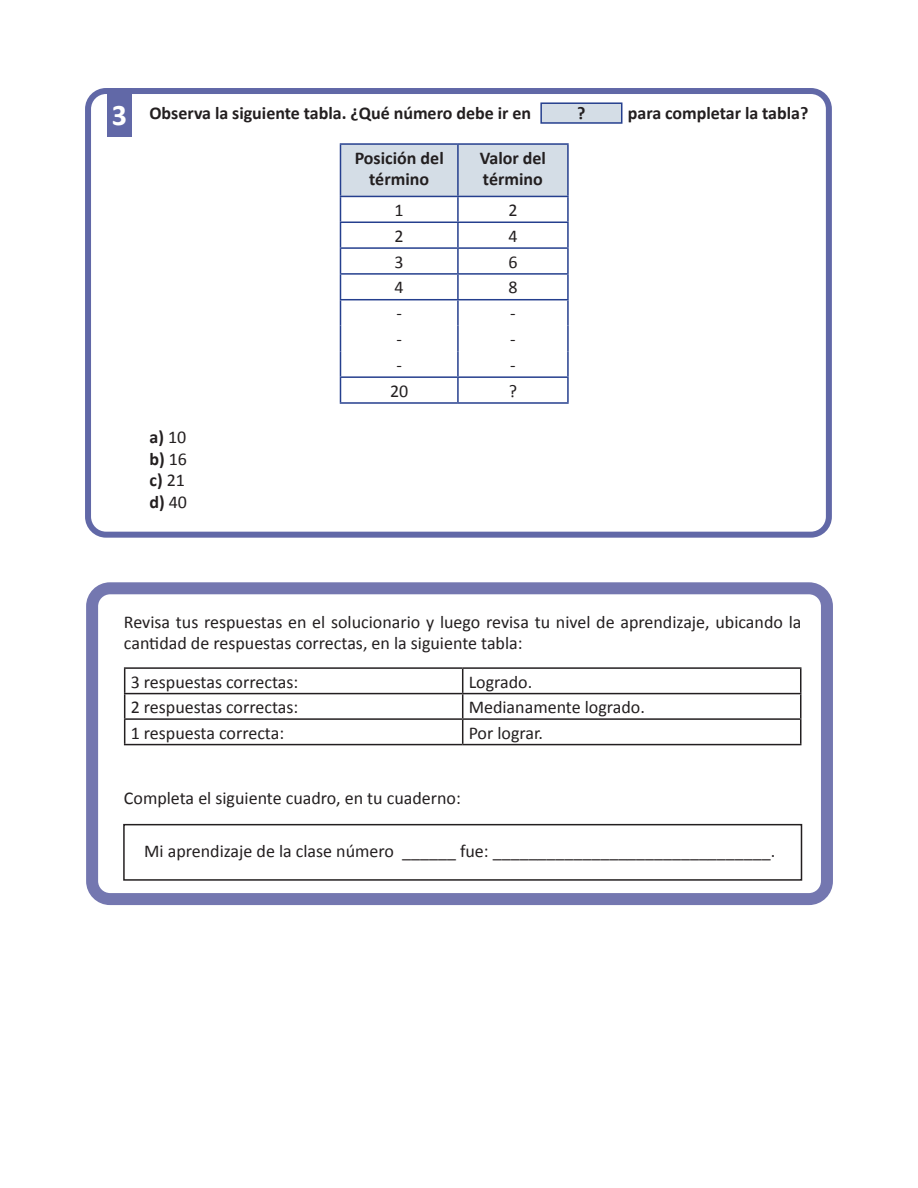
<style>
.page{position:relative;width:918px;height:1188px;background:#fff}
.page>*{position:absolute;margin:0;border:0;box-sizing:border-box;transform-origin:0 0}
.t1{font:700 30px "Calibri";color:#fff}
.t2{font:18px/21.6px "Calibri";color:#231f20}
.t3{font:700 18px/21.6px "Calibri";color:#231f20;text-align:center}
.s1{font-weight:400}
</style>
<div class="page">
<div style="left:540px;top:102px;width:82px;height:22px;background:#d4dde6;border:2px solid #253f8e"></div>
<div style="left:85px;top:88px;width:747px;height:450px;border:6px solid #6168a7;border-radius:18px"></div>
<div style="left:107px;top:88px;width:25px;height:48px;background:#6168a7"></div>
<div style="left:86px;top:582px;width:747px;height:323px;border:12px solid #7477b0;border-radius:18px"></div>
<hr style="left:124px;top:667px;width:339px;height:2px;background:#231f20">
<hr style="left:463px;top:667px;width:338px;height:2px;background:#231f20">
<hr style="left:124px;top:693px;width:339px;height:1px;background:#231f20">
<hr style="left:463px;top:693px;width:338px;height:1px;background:#231f20">
<hr style="left:124px;top:718px;width:339px;height:2px;background:#231f20">
<svg style="left:124px;top:669px;width:1px;height:75px"></svg>
<hr style="left:463px;top:718px;width:338px;height:2px;background:#231f20">
<svg style="left:462px;top:669px;width:1px;height:75px"></svg>
<svg style="left:800px;top:669px;width:1px;height:75px"></svg>
<hr style="left:124px;top:744px;width:339px;height:1px;background:#231f20">
<hr style="left:463px;top:744px;width:338px;height:1px;background:#231f20">
<div style="left:123px;top:824px;width:679px;height:57px;border:2px solid #231f20"></div>
<hr style="left:340px;top:143px;width:118px;height:2px;background:#253f8e">
<hr style="left:458px;top:143px;width:111px;height:2px;background:#253f8e">
<hr style="left:567px;top:145px;width:2px;height:51px;background:#253f8e">
<hr style="left:458px;top:196px;width:111px;height:1px;background:#253f8e">
<hr style="left:567px;top:197px;width:2px;height:25px;background:#253f8e">
<hr style="left:458px;top:222px;width:111px;height:1px;background:#253f8e">
<hr style="left:567px;top:223px;width:2px;height:24px;background:#253f8e">
<hr style="left:458px;top:247px;width:111px;height:2px;background:#253f8e">
<hr style="left:567px;top:249px;width:2px;height:24px;background:#253f8e">
<hr style="left:458px;top:273px;width:111px;height:2px;background:#253f8e">
<hr style="left:567px;top:275px;width:2px;height:24px;background:#253f8e">
<hr style="left:567px;top:378px;width:2px;height:24px;background:#253f8e">
<hr style="left:340px;top:402px;width:118px;height:2px;background:#253f8e">
<hr style="left:458px;top:402px;width:111px;height:2px;background:#253f8e">
<hr style="left:458px;top:299px;width:111px;height:1px;background:#253f8e">
<hr style="left:567px;top:300px;width:2px;height:26px;background:#253f8e">
<hr style="left:567px;top:326px;width:2px;height:25px;background:#253f8e">
<svg style="left:340px;top:144px;width:228px;height:258px"></svg>
<hr style="left:457px;top:351px;width:2px;height:25px;background:#253f8e">
<hr style="left:567px;top:351px;width:2px;height:25px;background:#253f8e">
<hr style="left:340px;top:376px;width:118px;height:2px;background:#253f8e">
<hr style="left:458px;top:376px;width:111px;height:2px;background:#253f8e">
<p class="t1" style="left:112px;top:94px;width:17px">3</p>
<p class="t3" style="left:149px;top:102px;width:383px">Observa la siguiente tabla. ¿Qué número debe ir en</p>
<p class="t3" style="left:577px;top:102px;width:10px">?</p>
<p class="t3" style="left:628px;top:102px;width:182px">para completar la tabla?</p>
<p class="t3" style="left:355px;top:146px;width:91px">Posición del término</p>
<p class="t3" style="left:480px;top:146px;width:68px">Valor del</p>
<p class="t3" style="left:483px;top:168px;width:61px">término</p>
<p class="t3" style="left:149px;top:426px;width:38px">a) <span class="s1">10</span></p>
<p class="t3" style="left:149px;top:447px;width:39px">b) <span class="s1">16</span></p>
<p class="t3" style="left:149px;top:469px;width:37px">c) <span class="s1">21</span></p>
<p class="t3" style="left:149px;top:490px;width:39px">d) <span class="s1">40</span></p>
<p class="t2" style="left:395px;top:198px;width:11px">1</p>
<p class="t2" style="left:508px;top:198px;width:11px">2</p>
<p class="t2" style="left:395px;top:224px;width:11px">2</p>
<p class="t2" style="left:508px;top:224px;width:11px">4</p>
<p class="t2" style="left:395px;top:250px;width:11px">3</p>
<p class="t2" style="left:508px;top:250px;width:11px">6</p>
<p class="t2" style="left:395px;top:276px;width:11px">4</p>
<p class="t2" style="left:508px;top:276px;width:11px">8</p>
<p class="t2" style="left:396px;top:302px;width:7px">-</p>
<p class="t2" style="left:510px;top:302px;width:7px">-</p>
<p class="t2" style="left:396px;top:327px;width:7px">-</p>
<p class="t2" style="left:510px;top:327px;width:7px">-</p>
<p class="t2" style="left:396px;top:353px;width:7px">-</p>
<p class="t2" style="left:510px;top:353px;width:7px">-</p>
<p class="t2" style="left:390px;top:379px;width:20px">20</p>
<p class="t2" style="left:509px;top:379px;width:10px">?</p>
<p class="t2" style="left:124px;top:610px;width:679px">Revisa tus respuestas en el solucionario y luego revisa tu nivel de aprendizaje, ubicando la cantidad de respuestas correctas, en la siguiente tabla:</p>
<p class="t2" style="left:131px;top:670px;width:169px">3 respuestas correctas:</p>
<p class="t2" style="left:469px;top:670px;width:65px">Logrado.</p>
<p class="t2" style="left:131px;top:695px;width:169px">2 respuestas correctas:</p>
<p class="t2" style="left:469px;top:695px;width:178px">Medianamente logrado.</p>
<p class="t2" style="left:131px;top:721px;width:155px">1 respuesta correcta:</p>
<p class="t2" style="left:469px;top:721px;width:76px">Por lograr.</p>
<p class="t2" style="left:124px;top:787px;width:338px">Completa el siguiente cuadro, en tu cuaderno:</p>
<p class="t2" style="left:144px;top:840px;width:633px">Mi aprendizaje de la clase número ______ fue: _______________________________.</p>
</div>
